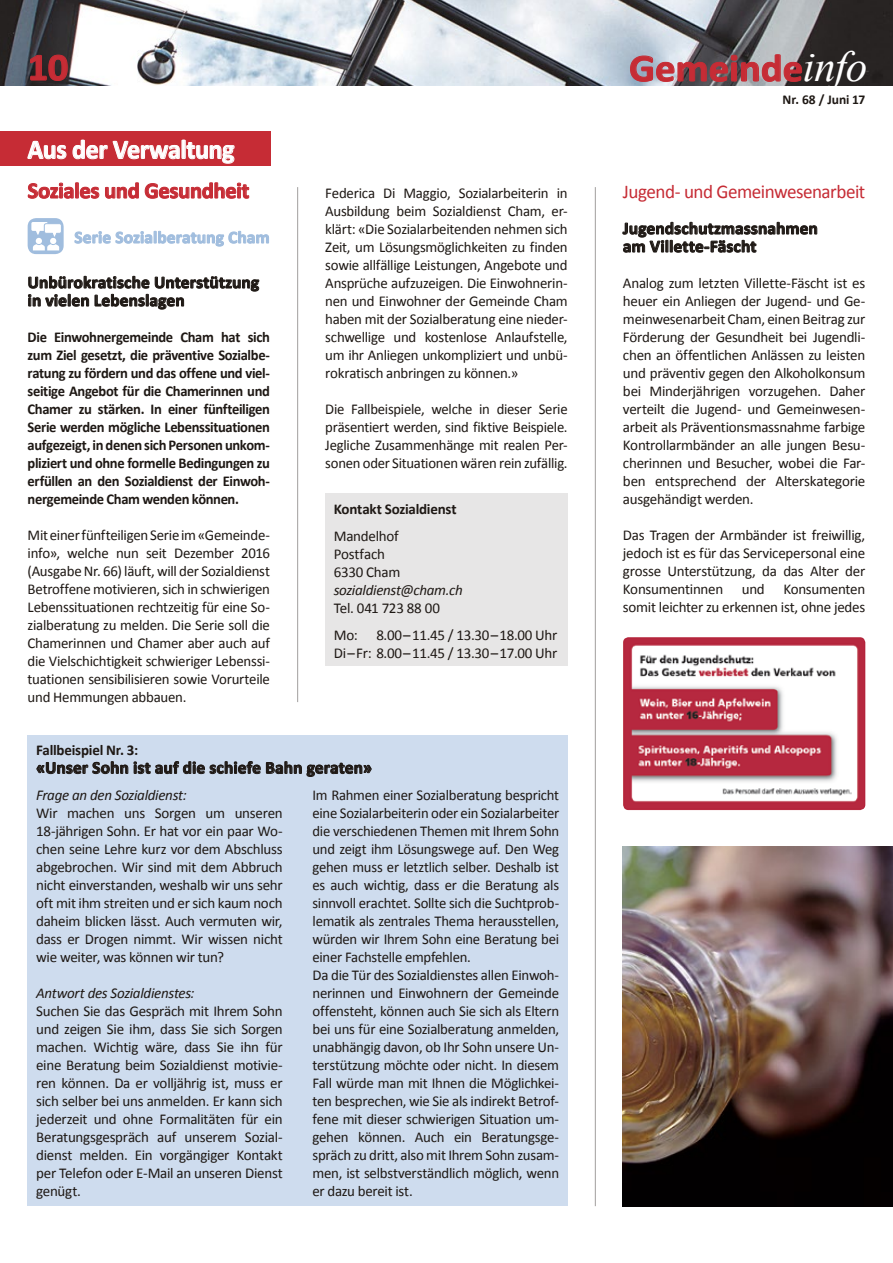
<style>
.page{position:relative;width:893px;height:1263px;background:#fff}
.page>*{position:absolute;margin:0;border:0;box-sizing:border-box;transform-origin:0 0}
.t1{font:700 38.85px "Calibri";color:#c62c35;scale:1.05 1}
.t2{font:700 27px "Calibri";letter-spacing:-.015em;color:#fff;scale:.96 1}
.t3{font:700 22.5px "Calibri";letter-spacing:-.015em;color:#c62c35}
.t4{font:19.5px "Calibri";letter-spacing:-.03em;color:#c62c35}
.t5{font:700 17.25px/18px "Calibri";letter-spacing:.01em;color:#1e1814}
.t6{font:700 17.25px "Calibri";letter-spacing:.01em;color:#a0bdde}
.t7{font:15px/18px "Calibri";letter-spacing:-.02em;color:#1e1814;text-align:justify}
.t8{font:700 15px/18px "Calibri";letter-spacing:-.025em;color:#1e1814;text-align:justify}
.t9{font:italic 15px "Calibri";letter-spacing:-.02em;color:#1e1814}
.t10{font:700 13.5px "Calibri";letter-spacing:-.005em;color:#1e1814}
.s1{font-family:"Times New Roman";font-weight:400;font-style:italic;font-size:43.2px;color:#fff}
</style>
<div class="page">
<img style="left:0;top:0;width:893px;height:85px">
<img style="left:630px;top:54px;width:172px;height:28px">
<svg style="left:30px;top:54px;width:38px;height:27px"></svg>
<div style="left:28px;top:736px;width:540px;height:470px;background:#cedcee"></div>
<svg style="left:37px;top:761px;width:91px;height:13px"></svg>
<svg style="left:134px;top:761px;width:237px;height:16px"></svg>
<div style="left:0;top:132px;width:270px;height:34px;background:#c62c35"></div>
<svg style="left:27px;top:140px;width:40px;height:19px"></svg>
<svg style="left:73px;top:139px;width:162px;height:25px"></svg>
<hr style="left:297px;top:187px;width:1px;height:515px;background:#a19f9e">
<hr style="left:595px;top:187px;width:1px;height:1019px;background:#a19f9e">
<svg style="left:28px;top:182px;width:71px;height:17px"></svg>
<svg style="left:105px;top:182px;width:34px;height:17px"></svg>
<svg style="left:145px;top:182px;width:104px;height:17px"></svg>
<div style="left:28px;top:218px;width:36px;height:36px;background:#a0bdde;border-radius:9px"></div>
<svg style="left:31px;top:222px;width:30px;height:28px"></svg>
<svg style="left:75px;top:231px;width:194px;height:15px"></svg>
<svg style="left:28px;top:276px;width:231px;height:33px"></svg>
<svg style="left:623px;top:222px;width:194px;height:31px"></svg>
<img style="left:623px;top:637px;width:242px;height:173px">
<div style="left:325px;top:494px;width:243px;height:172px;background:#e7e6e6"></div>
<img style="left:623px;top:846px;width:270px;height:360px">
<h1 class="t1" style="left:28px;top:42px;width:40px">10</h1>
<h1 class="t1" style="left:629px;top:43px;width:228px">Gemeinde<span class="s1">info</span></h1>
<h2 class="t2" style="left:28px;top:132px;width:217px">Aus der Verwaltung</h2>
<h3 class="t3" style="left:28px;top:176px;width:223px">Soziales und Gesundheit</h3>
<p class="t6" style="left:74px;top:226px;width:197px">Serie Sozialberatung Cham</p>
<p class="t5" style="left:28px;top:273px;width:233px">Unbürokratische Unterstützung in vielen Lebenslagen</p>
<p class="t8" style="left:28px;top:328px;width:244px">Die Einwohnergemeinde Cham hat sich zum Ziel gesetzt, die präventive Sozialbe&shy;ratung zu fördern und das offene und viel&shy;seitige Angebot für die Chamerinnen und Chamer zu stärken. In einer fünfteiligen Serie werden mögliche Lebenssituationen aufgezeigt, in denen sich Personen unkom&shy;pliziert und ohne formelle Bedingungen zu erfüllen an den Sozialdienst der Einwoh&shy;nergemeinde Cham wenden können.</p>
<p class="t7" style="left:28px;top:526px;width:244px">Mit einer fünfteiligen Serie im «Gemeinde&shy;info», welche nun seit Dezember 2016 (Ausgabe Nr. 66) läuft, will der Sozialdienst Betroffene motivieren, sich in schwierigen Lebenssituationen rechtzeitig für eine So&shy;zialberatung zu melden. Die Serie soll die Chamerinnen und Chamer aber auch auf die Vielschichtigkeit schwieriger Lebenssi&shy;tuationen sensibilisieren sowie Vorurteile und Hemmungen abbauen.</p>
<p class="t7" style="left:325px;top:184px;width:244px">Federica Di Maggio, Sozialarbeiterin in Ausbildung beim Sozialdienst Cham, er&shy;klärt: «Die Sozialarbeitenden nehmen sich Zeit, um Lösungsmöglichkeiten zu finden sowie allfällige Leistungen, Angebote und Ansprüche aufzuzeigen. Die Einwohnerin&shy;nen und Einwohner der Gemeinde Cham haben mit der Sozialberatung eine nieder&shy;schwellige und kostenlose Anlaufstelle, um ihr Anliegen unkompliziert und unbü&shy;rokratisch anbringen zu können.»</p>
<p class="t7" style="left:325px;top:400px;width:244px">Die Fallbeispiele, welche in dieser Serie präsentiert werden, sind fiktive Beispiele.<br>Jegliche Zusammenhänge mit realen Per&shy;sonen oder Situationen wären rein zufällig.</p>
<p class="t8" style="left:334px;top:500px;width:124px">Kontakt Sozialdienst</p>
<p class="t7" style="left:334px;top:527px;width:68px;text-align:left">Mandelhof<br>Postfach<br>6330 Cham</p>
<p class="t9" style="left:334px;top:579px;width:131px">sozialdienst@cham.ch</p>
<p class="t7" style="left:334px;top:594px;width:225px;line-height:27px">Tel. 041 723 88 00<br>Mo: 8.00 – 11.45 / 13.30 – 18.00 Uhr</p>
<p class="t7" style="left:334px;top:644px;width:225px">Di – Fr: 8.00 – 11.45 / 13.30 – 17.00 Uhr</p>
<p class="t8" style="left:36px;top:741px;width:104px">Fallbeispiel Nr. 3:</p>
<p class="t5" style="left:36px;top:759px;width:337px">«Unser Sohn ist auf die schiefe Bahn geraten»</p>
<p class="t9" style="left:36px;top:785px;width:152px">Frage an den Sozialdienst:</p>
<p class="t7" style="left:36px;top:804px;width:248px">Wir machen uns Sorgen um unseren 18-jährigen Sohn. Er hat vor ein paar Wo&shy;chen seine Lehre kurz vor dem Abschluss abgebrochen. Wir sind mit dem Abbruch nicht einverstanden, weshalb wir uns sehr oft mit ihm streiten und er sich kaum noch daheim blicken lässt. Auch vermuten wir, dass er Drogen nimmt. Wir wissen nicht wie weiter, was können wir tun?</p>
<p class="t9" style="left:36px;top:983px;width:160px">Antwort des Sozialdienstes:</p>
<p class="t7" style="left:36px;top:1002px;width:248px">Suchen Sie das Gespräch mit Ihrem Sohn und zeigen Sie ihm, dass Sie sich Sorgen machen. Wichtig wäre, dass Sie ihn für eine Beratung beim Sozialdienst motivie&shy;ren können. Da er volljährig ist, muss er sich selber bei uns anmelden. Er kann sich jederzeit und ohne Formalitäten für ein Beratungsgespräch auf unserem Sozial&shy;dienst melden. Ein vorgängiger Kontakt per Telefon oder E‑Mail an unseren Dienst genügt.</p>
<p class="t7" style="left:313px;top:786px;width:248px;text-align:left">Im Rahmen einer Sozialberatung bespricht eine Sozialarbeiterin oder ein Sozialarbeiter die verschiedenen Themen mit Ihrem Sohn und zeigt ihm Lösungswege auf. Den Weg gehen muss er letztlich selber. Deshalb ist es auch wichtig, dass er die Beratung als sinnvoll erachtet. Sollte sich die Suchtprob&shy;lematik als zentrales Thema herausstellen, würden wir Ihrem Sohn eine Beratung bei einer Fachstelle empfehlen.<br>Da die Tür des Sozialdienstes allen Einwoh&shy;nerinnen und Einwohnern der Gemeinde offensteht, können auch Sie sich als Eltern bei uns für eine Sozialberatung anmelden, unabhängig davon, ob Ihr Sohn unsere Un&shy;terstützung möchte oder nicht. In diesem Fall würde man mit Ihnen die Möglichkei&shy;ten besprechen, wie Sie als indirekt Betrof&shy;fene mit dieser schwierigen Situation um&shy;gehen können. Auch ein Beratungsge&shy;spräch zu dritt, also mit Ihrem Sohn zusam&shy;men, ist selbstverständlich möglich, wenn er dazu bereit ist.</p>
<p class="t10" style="left:783px;top:91px;width:84px">Nr. 68 / Juni 17</p>
<h3 class="t4" style="left:623px;top:179px;width:244px">Jugend- und Gemeinwesenarbeit</h3>
<p class="t5" style="left:623px;top:219px;width:196px">Jugendschutzmassnahmen am Villette-Fäscht</p>
<p class="t7" style="left:623px;top:274px;width:244px">Analog zum letzten Villette-Fäscht ist es heuer ein Anliegen der Jugend- und Ge&shy;meinwesenarbeit Cham, einen Beitrag zur Förderung der Gesundheit bei Jugendli&shy;chen an öffentlichen Anlässen zu leisten und präventiv gegen den Alkoholkonsum bei Minderjährigen vorzugehen. Daher verteilt die Jugend- und Gemeinwesen&shy;arbeit als Präventionsmassnahme farbige Kontrollarmbänder an alle jungen Besu&shy;cherinnen und Besucher, wobei die Far&shy;ben entsprechend der Alterskategorie ausgehändigt werden.</p>
<p class="t7" style="left:623px;top:526px;width:244px">Das Tragen der Armbänder ist freiwillig, jedoch ist es für das Servicepersonal eine grosse Unterstützung, da das Alter der Konsumentinnen und Konsumenten somit leichter zu erkennen ist, ohne jedes</p>
</div>
